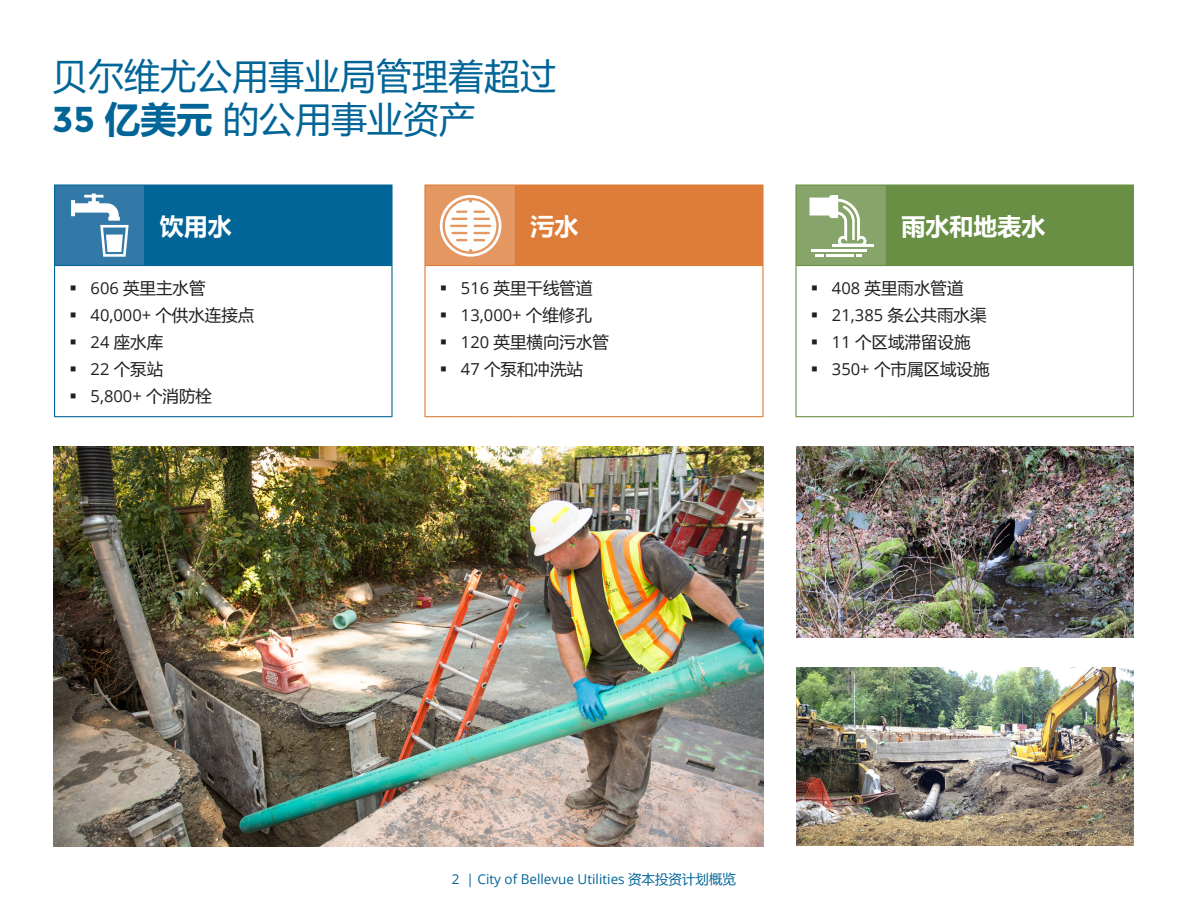
<style>
.page{position:relative;width:1188px;height:918px;background:#fff}
.page>*{position:absolute;margin:0;border:0;box-sizing:border-box;transform-origin:0 0}
.t1{font:36px/43.5px "Microsoft Ya Hei";color:#026598}
.t2{font:700 24px "Microsoft Ya Hei";color:#fff}
.t3{font:16.5px "Microsoft Ya Hei";color:#231f20}
.t4{font:16.5px "Open Sans";color:#231f20}
.t5{font:13.5px "Open Sans";color:#026598}
.s1{font-family:"Montserrat";font-weight:700}
.s2{font-weight:700}
.s3{font-family:"Open Sans"}
.s4{font-family:"Microsoft Ya Hei"}
</style>
<div class="page">
<svg style="left:55px;top:186px;width:707px;height:230px"></svg>
<div style="left:425px;top:185px;width:90px;height:81px;background:#e49761"></div>
<div style="left:515px;top:185px;width:248px;height:81px;background:#de7d3a"></div>
<div style="left:796px;top:185px;width:90px;height:81px;background:#87a56a"></div>
<div style="left:886px;top:185px;width:247px;height:81px;background:#698f45"></div>
<hr style="left:54px;top:266px;width:1px;height:150px;background:#026598">
<hr style="left:54px;top:416px;width:91px;height:1px;background:#026598">
<hr style="left:145px;top:416px;width:248px;height:1px;background:#026598">
<hr style="left:54px;top:184px;width:91px;height:2px;background:#026598">
<hr style="left:54px;top:186px;width:1px;height:79px;background:#026598">
<hr style="left:145px;top:184px;width:248px;height:2px;background:#026598">
<hr style="left:54px;top:265px;width:91px;height:1px;background:#026598">
<hr style="left:145px;top:265px;width:248px;height:1px;background:#026598">
<hr style="left:424px;top:184px;width:91px;height:2px;background:#de7d3a">
<hr style="left:515px;top:184px;width:249px;height:2px;background:#de7d3a">
<hr style="left:424px;top:265px;width:91px;height:1px;background:#de7d3a">
<hr style="left:515px;top:265px;width:249px;height:1px;background:#de7d3a">
<hr style="left:795px;top:184px;width:91px;height:2px;background:#698f45">
<hr style="left:886px;top:184px;width:248px;height:2px;background:#698f45">
<hr style="left:1133px;top:186px;width:1px;height:79px;background:#698f45">
<hr style="left:797px;top:265px;width:89px;height:1px;background:#698f45">
<hr style="left:886px;top:265px;width:248px;height:1px;background:#698f45">
<hr style="left:144px;top:186px;width:1px;height:79px;background:#026598">
<hr style="left:391px;top:186px;width:2px;height:79px;background:#026598">
<hr style="left:424px;top:186px;width:2px;height:79px;background:#de7d3a">
<hr style="left:424px;top:416px;width:91px;height:1px;background:#de7d3a">
<hr style="left:515px;top:416px;width:249px;height:1px;background:#de7d3a">
<hr style="left:762px;top:186px;width:2px;height:79px;background:#de7d3a">
<hr style="left:795px;top:186px;width:2px;height:80px;background:#6a9244">
<hr style="left:1133px;top:266px;width:1px;height:150px;background:#6a9244">
<hr style="left:795px;top:416px;width:91px;height:1px;background:#6a9244">
<hr style="left:886px;top:416px;width:248px;height:1px;background:#6a9244">
<hr style="left:762px;top:266px;width:2px;height:150px;background:#de7d3a">
<hr style="left:795px;top:266px;width:2px;height:150px;background:#6a9244">
<hr style="left:391px;top:266px;width:2px;height:150px;background:#026598">
<hr style="left:424px;top:266px;width:2px;height:150px;background:#de7d3a">
<hr style="left:833px;top:244px;width:41px;height:2px;background:#fff">
<svg style="left:809px;top:195px;width:57px;height:51px"></svg>
<hr style="left:811px;top:249px;width:55px;height:2px;background:#fff">
<hr style="left:826px;top:254px;width:27px;height:3px;background:#fff">
<svg style="left:856px;top:254px;width:5px;height:3px"></svg>
<svg style="left:815px;top:254px;width:8px;height:3px"></svg>
<svg style="left:71px;top:193px;width:58px;height:64px"></svg>
<svg style="left:440px;top:195px;width:61px;height:62px"></svg>
<img style="left:54px;top:446px;width:709px;height:400px">
<img style="left:796px;top:446px;width:338px;height:191px">
<img style="left:796px;top:667px;width:338px;height:179px">
<svg style="left:71px;top:285px;width:5px;height:5px"></svg>
<svg style="left:71px;top:312px;width:5px;height:5px"></svg>
<svg style="left:71px;top:339px;width:5px;height:5px"></svg>
<svg style="left:71px;top:366px;width:5px;height:5px"></svg>
<svg style="left:71px;top:393px;width:5px;height:5px"></svg>
<svg style="left:441px;top:285px;width:5px;height:5px"></svg>
<svg style="left:441px;top:312px;width:5px;height:5px"></svg>
<svg style="left:441px;top:339px;width:5px;height:5px"></svg>
<svg style="left:441px;top:366px;width:5px;height:5px"></svg>
<h2 class="t1" style="left:52px;top:53px;width:506px">贝尔维尤公用事业局管理着超过<br><span class="s1">35</span> <span class="s2">亿美元</span> 的公用事业资产</h2>
<h3 class="t2" style="left:160px;top:209px;width:73px">饮用水</h3>
<h3 class="t2" style="left:530px;top:209px;width:49px">污水</h3>
<h3 class="t2" style="left:901px;top:209px;width:145px">雨水和地表水</h3>
<p class="t3" style="left:91px;top:277px;width:117px"><span class="s3">606</span> 英里主水管</p>
<p class="t4" style="left:91px;top:303px;width:165px">40,000+ <span class="s4">个供水连接点</span></p>
<p class="t3" style="left:91px;top:331px;width:74px"><span class="s3">24</span> 座水库</p>
<p class="t3" style="left:91px;top:358px;width:74px"><span class="s3">22</span> 个泵站</p>
<p class="t4" style="left:91px;top:384px;width:123px">5,800+ <span class="s4">个消防栓</span></p>
<p class="t3" style="left:461px;top:277px;width:133px"><span class="s3">516</span> 英里干线管道</p>
<p class="t4" style="left:461px;top:303px;width:132px">13,000+ <span class="s4">个维修孔</span></p>
<p class="t3" style="left:461px;top:331px;width:150px"><span class="s3">120</span> 英里横向污水管</p>
<p class="t3" style="left:461px;top:358px;width:124px"><span class="s3">47</span> 个泵和冲洗站</p>
<p class="t3" style="left:832px;top:277px;width:133px"><span class="s3">408</span> 英里雨水管道</p>
<p class="t4" style="left:832px;top:303px;width:156px">21,385 <span class="s4">条公共雨水渠</span></p>
<p class="t3" style="left:832px;top:331px;width:140px"><span class="s3">11</span> 个区域滞留设施</p>
<p class="t3" style="left:832px;top:358px;width:159px"><span class="s3">350+</span> 个市属区域设施</p>
<p class="t5" style="left:452px;top:870px;width:286px">2 | City of Bellevue Utilities <span class="s4">资本投资计划概览</span></p>
</div>
